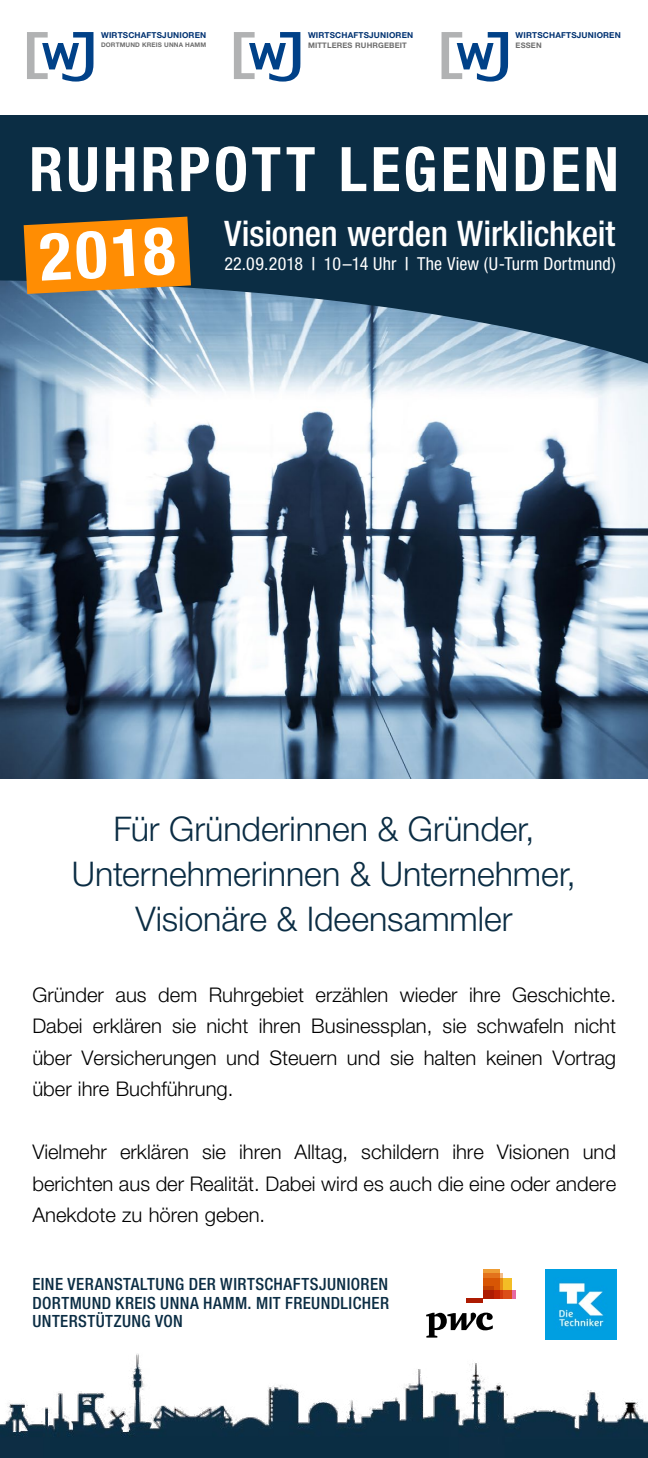
<style>
.page{position:relative;width:648px;height:1458px;background:#fff}
.page>*{position:absolute;margin:0;border:0;box-sizing:border-box;transform-origin:0 0}
.t1{font:700 condensed 66.38px "Helvetica Neue LT Pro";color:#fff}
.t2{font:700 condensed 61.43px "Helvetica Neue LT Pro";letter-spacing:.055em;color:#fff}
.t3{font:500 condensed 35.32px "Helvetica Neue LT Pro";letter-spacing:-.005em;color:#fff}
.t4{font:300 33.98px/45.4px "Helvetica Neue LT Pro";color:#0b2d44;text-align:center}
.t5{font:300 20.25px/31.5px "Helvetica Neue LT Pro";color:#000;text-align:justify}
.t6{font:condensed 18px "Helvetica Neue LT Pro";letter-spacing:.005em;color:#fff}
.t7{font:500 condensed 16.88px/18.9px "Helvetica Neue LT Pro";letter-spacing:.025em;color:#0b2d44;text-align:justify}
.t8{font:700 8.1px "Helvetica Neue LT Pro";letter-spacing:.02em;color:#003273}
.t9{font:700 7.65px "Helvetica Neue LT Pro";letter-spacing:.02em;color:#6e6e6e}
.t10{font:700 6.3px "Helvetica Neue LT Pro";letter-spacing:.02em;color:#6e6e6e}
.s1{color:#023371}
.s2{font-weight:500}
</style>
<div class="page">
<img style="left:0;top:665px;width:648px;height:114px">
<div style="left:0;top:0;width:648px;height:480px;background:#0b2d44"></div>
<img style="left:0;top:1353px;width:648px;height:105px">
<div style="left:0;top:0;width:648px;height:114px;background:#fff"></div>
<img style="left:0;top:280px;width:648px;height:385px">
<svg style="left:24px;top:217px;width:167px;height:77px;background:#e78711"></svg>
<img style="left:546px;top:1269px;width:70px;height:71px">
<div style="left:483px;top:1290px;width:33px;height:9px;background:#e669a2"></div>
<div style="left:483px;top:1278px;width:29px;height:21px;background:#f3be26"></div>
<div style="left:483px;top:1270px;width:17px;height:29px;background:#ee9c34"></div>
<div style="left:483px;top:1273px;width:20px;height:26px;background:#f3bc87"></div>
<div style="left:483px;top:1273px;width:17px;height:26px;background:#e3721c"></div>
<hr style="left:466px;top:1299px;width:17px;height:4px;background:#ad1b02">
<div style="left:483px;top:1278px;width:20px;height:21px;background:#e88d14"></div>
<div style="left:483px;top:1278px;width:17px;height:21px;background:#d85604"></div>
<div style="left:483px;top:1286px;width:11px;height:13px;background:#c14303"></div>
<div style="left:483px;top:1290px;width:29px;height:9px;background:#db4e18"></div>
<div style="left:483px;top:1290px;width:20px;height:9px;background:#d1390d"></div>
<div style="left:483px;top:1290px;width:17px;height:9px;background:#c22303"></div>
<div style="left:483px;top:1290px;width:11px;height:9px;background:#ad1b02"></div>
<svg style="left:426px;top:1313px;width:67px;height:25px"></svg>
<svg style="left:27px;top:32px;width:66px;height:50px"></svg>
<svg style="left:234px;top:32px;width:66px;height:50px"></svg>
<div style="left:436px;top:32px;width:76px;height:52px;background:linear-gradient(to bottom,#fafbfd,#fff)"></div>
<svg style="left:442px;top:32px;width:66px;height:50px"></svg>
<p class="t8" style="left:101px;top:30px;width:107px">WIRTSCH<span class="s1">AFTSJUNIO</span>REN</p>
<p class="t10" style="left:101px;top:41px;width:107px">DORTMUND KREIS UNNA HAMM</p>
<p class="t8" style="left:308px;top:30px;width:107px">WIRTSCH<span class="s1">AFTSJUNIO</span>REN</p>
<p class="t9" style="left:308px;top:40px;width:100px">MITTLERES RUHRGEBEIT</p>
<p class="t8" style="left:516px;top:30px;width:107px">WIRTSCH<span class="s1">AFTSJUNIO</span>REN</p>
<p class="t9" style="left:516px;top:40px;width:28px">ESSEN</p>
<h2 class="t2" style="left:29px;top:133px;width:591px">RUHRPOTT LEGENDEN</h2>
<h3 class="t3" style="left:225px;top:212px;width:392px">Visionen werden Wirklichkeit</h3>
<p class="t6" style="left:225px;top:253px;width:393px">22.09.2018 <span class="s2">|</span> 10–14 Uhr <span class="s2">|</span> The View (U-Turm Dortmund)</p>
<h1 class="t1" style="left:37px;top:217px;width:137px;rotate:-3deg">2018</h1>
<h3 class="t4" style="left:72px;top:805px;width:506px">Für Gründerinnen &amp; Gründer,<br>Unternehmerinnen &amp; Unternehmer,<br>Visionäre &amp; Ideensammler</h3>
<p class="t5" style="left:32px;top:978px;width:585px">Gründer aus dem Ruhrgebiet erzählen wieder ihre Geschichte.<br>Dabei erklären sie nicht ihren Businessplan, sie schwafeln nicht über Versicherungen und Steuern und sie halten keinen Vortrag über ihre Buchführung.</p>
<p class="t5" style="left:32px;top:1136px;width:585px">Vielmehr erklären sie ihren Alltag, schildern ihre Visionen und berichten aus der Realität. Dabei wird es auch die eine oder andere Anekdote zu hören geben.</p>
<p class="t7" style="left:32px;top:1274px;width:358px">EINE VERANSTALTUNG DER WIRTSCHAFTSJUNIOREN DORTMUND KREIS UNNA HAMM. MIT FREUNDLICHER UNTERSTÜTZUNG VON</p>
</div>
